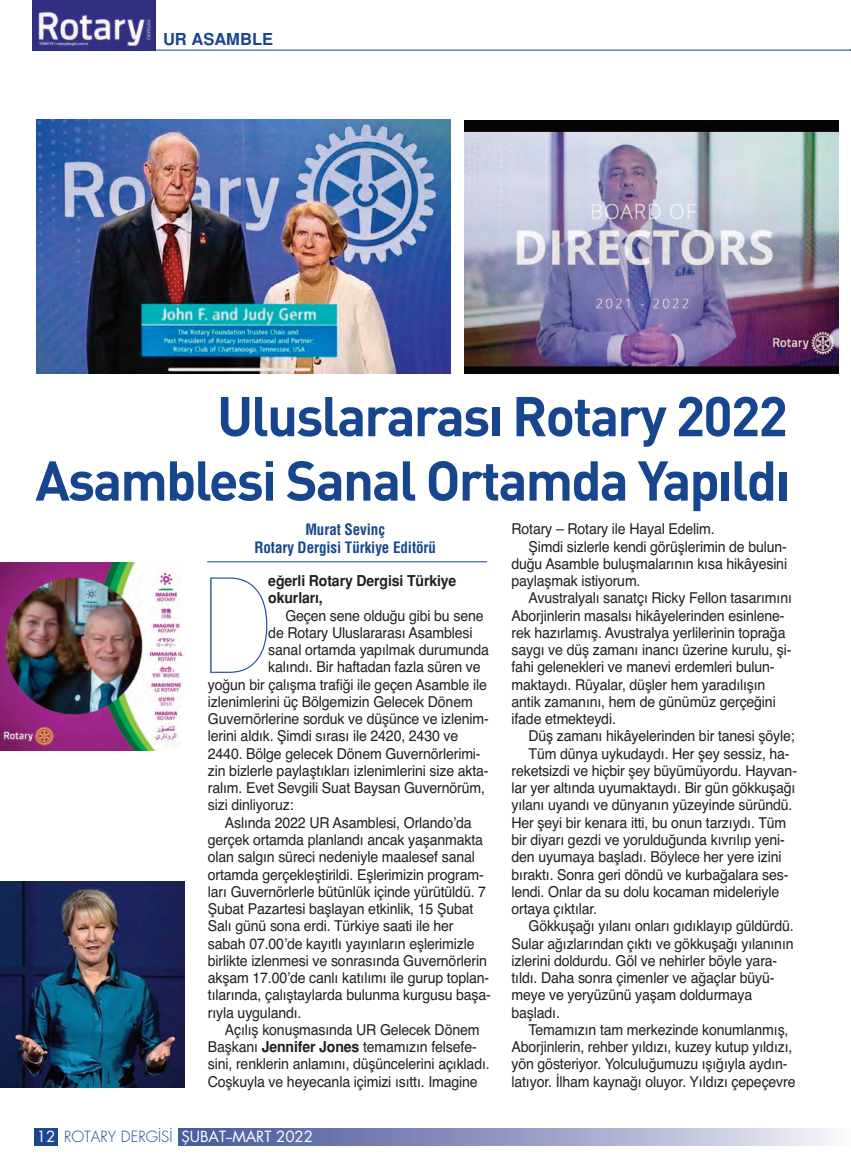
<style>
.page{position:relative;width:851px;height:1170px;background:#fff}
.page>*{position:absolute;margin:0;border:0;box-sizing:border-box;transform-origin:0 0}
.t1{font:300 123.6px "Elle Nova C Ultra";color:#18468e}
.t2{font:55.2px/64.3px "DIM Bol";letter-spacing:-.035em;color:#18468e;text-align:right}
.t3{font:700 16.5px "Helveticam";color:#18468e}
.t4{font:700 15.3px/17.7px "Helveticam Cond";letter-spacing:-.005em;color:#18468e;text-align:center}
.t5{font:15px "Helvetica";letter-spacing:-.01em;color:#231f20;scale:.94 1}
.t6{font:700 15px/17.2px "Helveticam";letter-spacing:-.01em;color:#231f20;scale:.94 1}
.t7{font:15px "Futura Lightm";color:#18468e}
.t8{font:15px "Futura Bookm";color:#fff}
.s1{font-family:"Helveticam";font-weight:700}
.s2{font-family:"Futura Bookm";color:#fff}
</style>
<div class="page">
<img style="left:0;top:881px;width:184px;height:206px">
<img style="left:37px;top:120px;width:413px;height:254px">
<hr style="left:34px;top:50px;width:816px;height:1px;background:#18468e">
<svg style="left:34px;top:1128px;width:798px;height:16px;background:#919ac3"></svg>
<div style="left:58px;top:1127px;width:120px;height:17px;background:#fff"></div>
<img style="left:33px;top:0;width:122px;height:50px">
<hr style="left:207px;top:561px;width:280px;height:1px;background:#18468e">
<img style="left:464px;top:120px;width:374px;height:254px">
<img style="left:0;top:563px;width:184px;height:187px">
<p class="t3" style="left:163px;top:29px;width:111px">UR ASAMBLE</p>
<h2 class="t2" style="left:35px;top:381px;width:756px">Uluslararası Rotary 2022<br>Asamblesi Sanal Ortamda Yapıldı</h2>
<p class="t4" style="left:254px;top:520px;width:183px">Murat Sevinç<br>Rotary Dergisi Türkiye Editörü</p>
<p class="t6" style="left:268px;top:572px;width:202px">eğerli Rotary Dergisi Türkiye okurları,</p>
<p class="t5" style="left:285px;top:606px;width:212px">Geçen sene olduğu gibi bu sene</p>
<p class="t5" style="left:268px;top:624px;width:219px">de Rotary Uluslararası Asamblesi</p>
<p class="t5" style="left:268px;top:641px;width:236px">sanal ortamda yapılmak durumunda</p>
<p class="t5" style="left:268px;top:658px;width:227px">kalındı. Bir haftadan fazla süren ve</p>
<p class="t5" style="left:208px;top:675px;width:298px">yoğun bir çalışma trafiği ile geçen Asamble ile</p>
<p class="t5" style="left:208px;top:693px;width:283px">izlenimlerini üç Bölgemizin Gelecek Dönem</p>
<p class="t5" style="left:208px;top:710px;width:300px">Guvernörlerine sorduk ve düşünce ve izlenim-</p>
<p class="t5" style="left:208px;top:727px;width:268px">lerini aldık. Şimdi sırası ile 2420, 2430 ve</p>
<p class="t5" style="left:208px;top:744px;width:291px">2440. Bölge gelecek Dönem Guvernörlerimi-</p>
<p class="t5" style="left:208px;top:762px;width:300px">zin bizlerle paylaştıkları izlenimlerini size akta-</p>
<p class="t5" style="left:208px;top:779px;width:296px">ralım. Evet Sevgili Suat Baysan Guvernörüm,</p>
<p class="t5" style="left:208px;top:796px;width:93px">sizi dinliyoruz:</p>
<p class="t5" style="left:225px;top:813px;width:264px">Aslında 2022 UR Asamblesi, Orlando’da</p>
<p class="t5" style="left:208px;top:831px;width:294px">gerçek ortamda planlandı ancak yaşanmakta</p>
<p class="t5" style="left:208px;top:848px;width:285px">olan salgın süreci nedeniyle maalesef sanal</p>
<p class="t5" style="left:208px;top:865px;width:295px">ortamda gerçekleştirildi. Eşlerimizin program-</p>
<p class="t5" style="left:208px;top:882px;width:297px">ları Guvernörlerle bütünlük içinde yürütüldü. 7</p>
<p class="t5" style="left:208px;top:900px;width:284px">Şubat Pazartesi başlayan etkinlik, 15 Şubat</p>
<p class="t5" style="left:208px;top:917px;width:263px">Salı günü sona erdi. Türkiye saati ile her</p>
<p class="t5" style="left:208px;top:934px;width:285px">sabah 07.00’de kayıtlı yayınların eşlerimizle</p>
<p class="t5" style="left:208px;top:951px;width:298px">birlikte izlenmesi ve sonrasında Guvernörlerin</p>
<p class="t5" style="left:208px;top:969px;width:301px">akşam 17.00’de canlı katılımı ile gurup toplan-</p>
<p class="t5" style="left:208px;top:986px;width:302px">tılarında, çalıştaylarda bulunma kurgusu başa-</p>
<p class="t5" style="left:208px;top:1003px;width:101px">rıyla uygulandı.</p>
<p class="t5" style="left:225px;top:1020px;width:272px">Açılış konuşmasında UR Gelecek Dönem</p>
<p class="t5" style="left:208px;top:1038px;width:287px">Başkanı <span class="s1">Jennifer Jones</span> temamızın felsefe-</p>
<p class="t5" style="left:208px;top:1055px;width:301px">sini, renklerin anlamını, düşüncelerini açıkladı.</p>
<p class="t5" style="left:208px;top:1072px;width:288px">Coşkuyla ve heyecanla içimizi ısıttı. Imagine</p>
<h1 class="t1" style="left:201px;top:560px;width:72px">D</h1>
<p class="t7" style="left:37px;top:1126px;width:137px"><span class="s2">12</span> ROTARY DERGİSİ</p>
<p class="t8" style="left:181px;top:1126px;width:133px">ŞUBAT--MART 2022</p>
<p class="t5" style="left:511px;top:520px;width:218px">Rotary – Rotary ile Hayal Edelim.</p>
<p class="t5" style="left:528px;top:537px;width:276px">Şimdi sizlerle kendi görüşlerimin de bulun-</p>
<p class="t5" style="left:511px;top:555px;width:295px">duğu Asamble buluşmalarının kısa hikâyesini</p>
<p class="t5" style="left:511px;top:572px;width:139px">paylaşmak istiyorum.</p>
<p class="t5" style="left:528px;top:589px;width:282px">Avustralyalı sanatçı Ricky Fellon tasarımını</p>
<p class="t5" style="left:511px;top:606px;width:292px">Aborjinlerin masalsı hikâyelerinden esinlene-</p>
<p class="t5" style="left:511px;top:624px;width:293px">rek hazırlamış. Avustralya yerlilerinin toprağa</p>
<p class="t5" style="left:511px;top:641px;width:299px">saygı ve düş zamanı inancı üzerine kurulu, şi-</p>
<p class="t5" style="left:511px;top:658px;width:281px">fahi gelenekleri ve manevi erdemleri bulun-</p>
<p class="t5" style="left:511px;top:675px;width:271px">maktaydı. Rüyalar, düşler hem yaradılışın</p>
<p class="t5" style="left:511px;top:693px;width:282px">antik zamanını, hem de günümüz gerçeğini</p>
<p class="t5" style="left:511px;top:710px;width:112px">ifade etmekteydi.</p>
<p class="t5" style="left:528px;top:727px;width:285px">Düş zamanı hikâyelerinden bir tanesi şöyle;</p>
<p class="t5" style="left:528px;top:744px;width:279px">Tüm dünya uykudaydı. Her şey sessiz, ha-</p>
<p class="t5" style="left:511px;top:762px;width:305px">reketsizdi ve hiçbir şey büyümüyordu. Hayvan-</p>
<p class="t5" style="left:511px;top:779px;width:303px">lar yer altında uyumaktaydı. Bir gün gökkuşağı</p>
<p class="t5" style="left:511px;top:796px;width:300px">yılanı uyandı ve dünyanın yüzeyinde süründü.</p>
<p class="t5" style="left:511px;top:813px;width:294px">Her şeyi bir kenara itti, bu onun tarzıydı. Tüm</p>
<p class="t5" style="left:511px;top:831px;width:292px">bir diyarı gezdi ve yorulduğunda kıvrılıp yeni-</p>
<p class="t5" style="left:511px;top:848px;width:289px">den uyumaya başladı. Böylece her yere izini</p>
<p class="t5" style="left:511px;top:865px;width:296px">bıraktı. Sonra geri döndü ve kurbağalara ses-</p>
<p class="t5" style="left:511px;top:882px;width:286px">lendi. Onlar da su dolu kocaman mideleriyle</p>
<p class="t5" style="left:511px;top:900px;width:93px">ortaya çıktılar.</p>
<p class="t5" style="left:528px;top:917px;width:284px">Gökkuşağı yılanı onları gıdıklayıp güldürdü.</p>
<p class="t5" style="left:511px;top:934px;width:301px">Sular ağızlarından çıktı ve gökkuşağı yılanının</p>
<p class="t5" style="left:511px;top:951px;width:284px">izlerini doldurdu. Göl ve nehirler böyle yara-</p>
<p class="t5" style="left:511px;top:969px;width:281px">tıldı. Daha sonra çimenler ve ağaçlar büyü-</p>
<p class="t5" style="left:511px;top:986px;width:258px">meye ve yeryüzünü yaşam doldurmaya</p>
<p class="t5" style="left:511px;top:1003px;width:53px">başladı.</p>
<p class="t5" style="left:528px;top:1020px;width:278px">Temamızın tam merkezinde konumlanmış,</p>
<p class="t5" style="left:511px;top:1038px;width:300px">Aborjinlerin, rehber yıldızı, kuzey kutup yıldızı,</p>
<p class="t5" style="left:511px;top:1055px;width:295px">yön gösteriyor. Yolculuğumuzu ışığıyla aydın-</p>
<p class="t5" style="left:511px;top:1072px;width:304px">latıyor. İlham kaynağı oluyor. Yıldızı çepeçevre</p>
</div>
